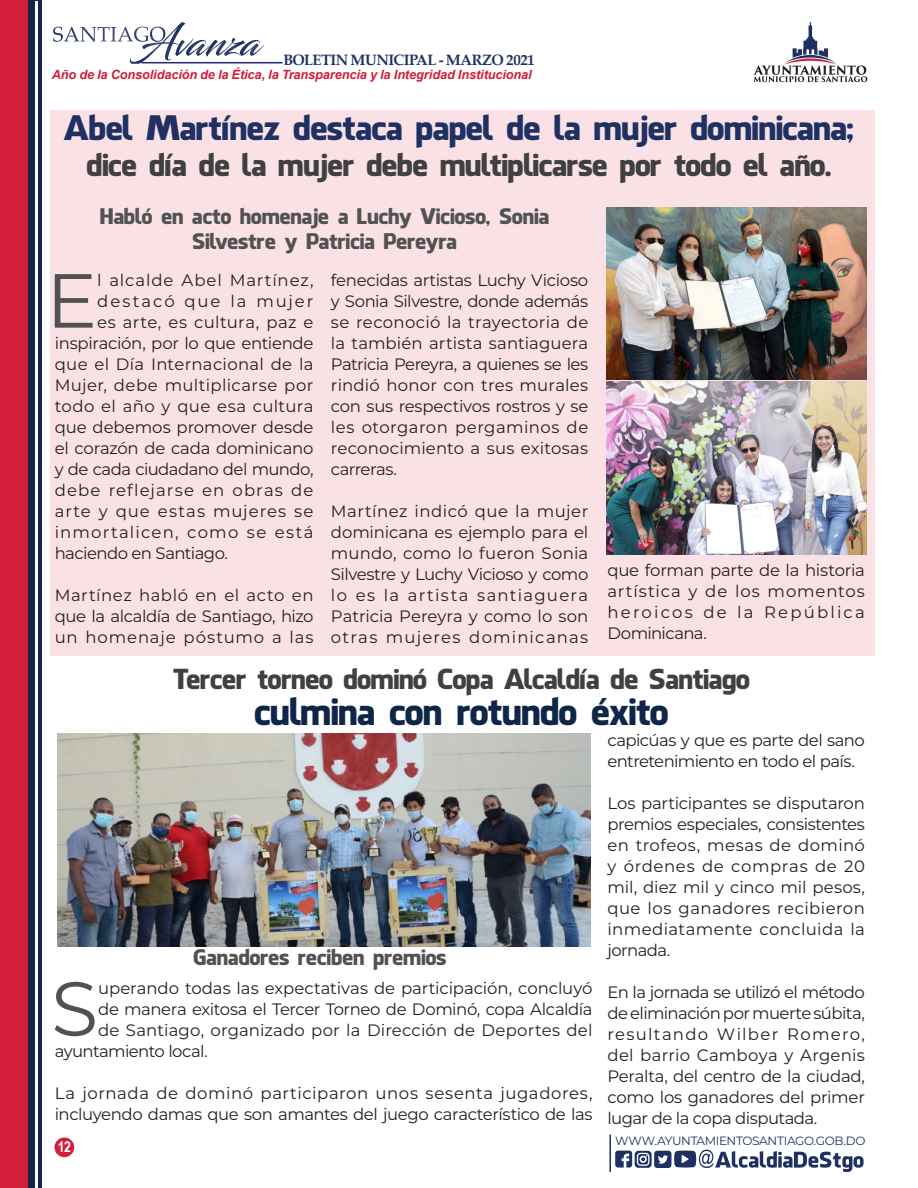
<style>
.page{position:relative;width:918px;height:1188px;background:#fff}
.page>*{position:absolute;margin:0;border:0;box-sizing:border-box;transform-origin:0 0}
.t1{font:76.5px "Montserrat";color:#525252}
.t2{font:36px "Facebook Letter Faces";letter-spacing:-.025em;color:#0f2649}
.t3{font:33px "Facebook Letter Faces";letter-spacing:-.03em;color:#1f3162}
.t4{font:30px "Facebook Letter Faces";letter-spacing:-.025em;color:#404041}
.t5{font:27px "Facebook Letter Faces";letter-spacing:-.025em;color:#404041}
.t6{font:21px/25.2px "Facebook Letter Faces";letter-spacing:-.015em;color:#525252;text-align:center}
.t7{font:16.5px/21px "Montserrat";color:#231f20;text-align:justify}
.t8{font:16.5px/21px "Montserrat";letter-spacing:-.035em;color:#231f20}
.t9{font:16.5px "Montserrat";letter-spacing:-.025em;color:#231f20}
.t10{font:16.5px "Montserrat";letter-spacing:.025em;color:#231f20}
.t11{font:16.5px "Montserrat";letter-spacing:.065em;color:#231f20}
.t12{font:16.5px "Montserrat";letter-spacing:.075em;color:#231f20}
.t13{font:16.5px "Montserrat";letter-spacing:.06em;color:#231f20}
.t14{font:16.5px "Montserrat";letter-spacing:.055em;color:#231f20}
.t15{font:16.5px "Montserrat";letter-spacing:.02em;color:#231f20}
.t16{font:16.5px "Montserrat";letter-spacing:-.04em;color:#231f20}
.t17{font:16.5px "Montserrat";letter-spacing:.115em;color:#231f20}
.t18{font:700 15px "Palatino Linotype";letter-spacing:-.035em;color:#1f3162}
.t19{font:700 15px "Arial Narrow";color:#fff}
.t20{font:italic 700 12.75px "Arial";letter-spacing:-.01em;color:#d21e38}
.t21{font:12px "Montserrat";letter-spacing:-.025em;color:#1f3162}
</style>
<div class="page">
<div style="left:0;top:0;width:28px;height:1188px;background:#d21e38"></div>
<div style="left:28px;top:0;width:14px;height:1188px;background:#0f2649"></div>
<hr style="left:35px;top:1px;width:3px;height:1187px;background:#fff">
<svg style="left:753px;top:22px;width:114px;height:60px"></svg>
<svg style="left:53px;top:22px;width:211px;height:42px"></svg>
<hr style="left:141px;top:62px;width:142px;height:1px;background:#262973">
<hr style="left:609px;top:1134px;width:2px;height:38px;background:#1f3162">
<div style="left:54px;top:1137px;width:20px;height:20px;background:#d21e38;border-radius:50%"></div>
<svg style="left:615px;top:1150px;width:249px;height:22px"></svg>
<img style="left:58px;top:733px;width:532px;height:213px">
<div style="left:51px;top:110px;width:824px;height:545px;background:#f9e1e5"></div>
<img style="left:607px;top:208px;width:259px;height:346px">
<p class="t18" style="left:283px;top:49px;width:253px">BOLETIN MUNICIPAL - MARZO 2021</p>
<p class="t20" style="left:52px;top:67px;width:481px">Año de la Consolidación de la Ética, la Transparencia y la Integridad Institucional</p>
<p class="t3" style="left:64px;top:108px;width:792px">Abel Martínez destaca papel de la mujer dominicana;</p>
<p class="t4" style="left:86px;top:147px;width:747px">dice día de la mujer debe multiplicarse por todo el año.</p>
<p class="t6" style="left:100px;top:204px;width:451px">Habló en acto homenaje a Luchy Vicioso, Sonia<br>Silvestre y Patricia Pereyra</p>
<p class="t1" style="left:46px;top:248px;width:53px">E</p>
<p class="t14" style="left:97px;top:268px;width:218px">l alcalde Abel Martínez,</p>
<p class="t17" style="left:97px;top:289px;width:218px">destacó que la mujer</p>
<p class="t15" style="left:97px;top:310px;width:218px">es arte, es cultura, paz e</p>
<p class="t7" style="left:55px;top:332px;width:260px">inspiración, por lo que entiende</p>
<p class="t7" style="left:55px;top:353px;width:260px">que el Día Internacional de la</p>
<p class="t10" style="left:55px;top:373px;width:260px">Mujer, debe multiplicarse por</p>
<p class="t10" style="left:55px;top:394px;width:260px">todo el año y que esa cultura</p>
<p class="t7" style="left:55px;top:416px;width:260px">que debemos promover desde</p>
<p class="t7" style="left:55px;top:437px;width:260px">el corazón de cada dominicano</p>
<p class="t8" style="left:55px;top:458px;width:260px">y de cada ciudadano del mundo,</p>
<p class="t11" style="left:55px;top:478px;width:260px">debe reflejarse en obras de</p>
<p class="t13" style="left:55px;top:499px;width:260px">arte y que estas mujeres se</p>
<p class="t12" style="left:55px;top:520px;width:260px">inmortalicen, como se está</p>
<p class="t8" style="left:55px;top:542px;width:175px">haciendo en Santiago.</p>
<p class="t7" style="left:55px;top:584px;width:260px">Martínez habló en el acto en que la alcaldía de Santiago, hizo un homenaje póstumo a las</p>
<p class="t7" style="left:331px;top:269px;width:259px">fenecidas artistas Luchy Vicioso y Sonia Silvestre, donde además se reconoció la trayectoria de la también artista santiaguera Patricia Pereyra, a quienes se les rindió honor con tres murales con sus respectivos rostros y se les otorgaron pergaminos de reconocimiento a sus exitosas carreras.</p>
<p class="t7" style="left:331px;top:500px;width:259px">Martínez indicó que la mujer dominicana es ejemplo para el mundo, como lo fueron Sonia Silvestre y Luchy Vicioso y como lo es la artista santiaguera Patricia Pereyra y como lo son otras mujeres dominicanas</p>
<p class="t7" style="left:608px;top:560px;width:259px">que forman parte de la historia artística y de los momentos heroicos de la República Dominicana.</p>
<p class="t5" style="left:173px;top:663px;width:579px">Tercer torneo dominó Copa Alcaldía de Santiago</p>
<p class="t2" style="left:254px;top:690px;width:416px">culmina con rotundo éxito</p>
<p class="t6" style="left:193px;top:945px;width:255px">Ganadores reciben premios</p>
<p class="t1" style="left:51px;top:956px;width:49px">S</p>
<p class="t7" style="left:98px;top:977px;width:496px">uperando todas las expectativas de participación, concluyó</p>
<p class="t9" style="left:98px;top:998px;width:496px">de manera exitosa el Tercer Torneo de Dominó, copa Alcaldía</p>
<p class="t7" style="left:98px;top:1019px;width:496px">de Santiago, organizado por la Dirección de Deportes del</p>
<p class="t16" style="left:55px;top:1040px;width:155px">ayuntamiento local.</p>
<p class="t7" style="left:55px;top:1082px;width:539px">La jornada de dominó participaron unos sesenta jugadores, incluyendo damas que son amantes del juego característico de las</p>
<p class="t8" style="left:608px;top:729px;width:259px">capicúas y que es parte del sano entretenimiento en todo el país.</p>
<p class="t7" style="left:608px;top:792px;width:259px">Los participantes se disputaron premios especiales, consistentes en trofeos, mesas de dominó y órdenes de compras de 20 mil, diez mil y cinco mil pesos, que los ganadores recibieron inmediatamente concluida la jornada.</p>
<p class="t7" style="left:608px;top:981px;width:259px">En la jornada se utilizó el método de eliminación por muerte súbita, resultando Wilber Romero, del barrio Camboya y Argenis Peralta, del centro de la ciudad, como los ganadores del primer lugar de la copa disputada.</p>
<p class="t19" style="left:58px;top:1135px;width:15px">12</p>
<p class="t21" style="left:615px;top:1133px;width:252px">WWW.AYUNTAMIENTOSANTIAGO.GOB.DO</p>
</div>
